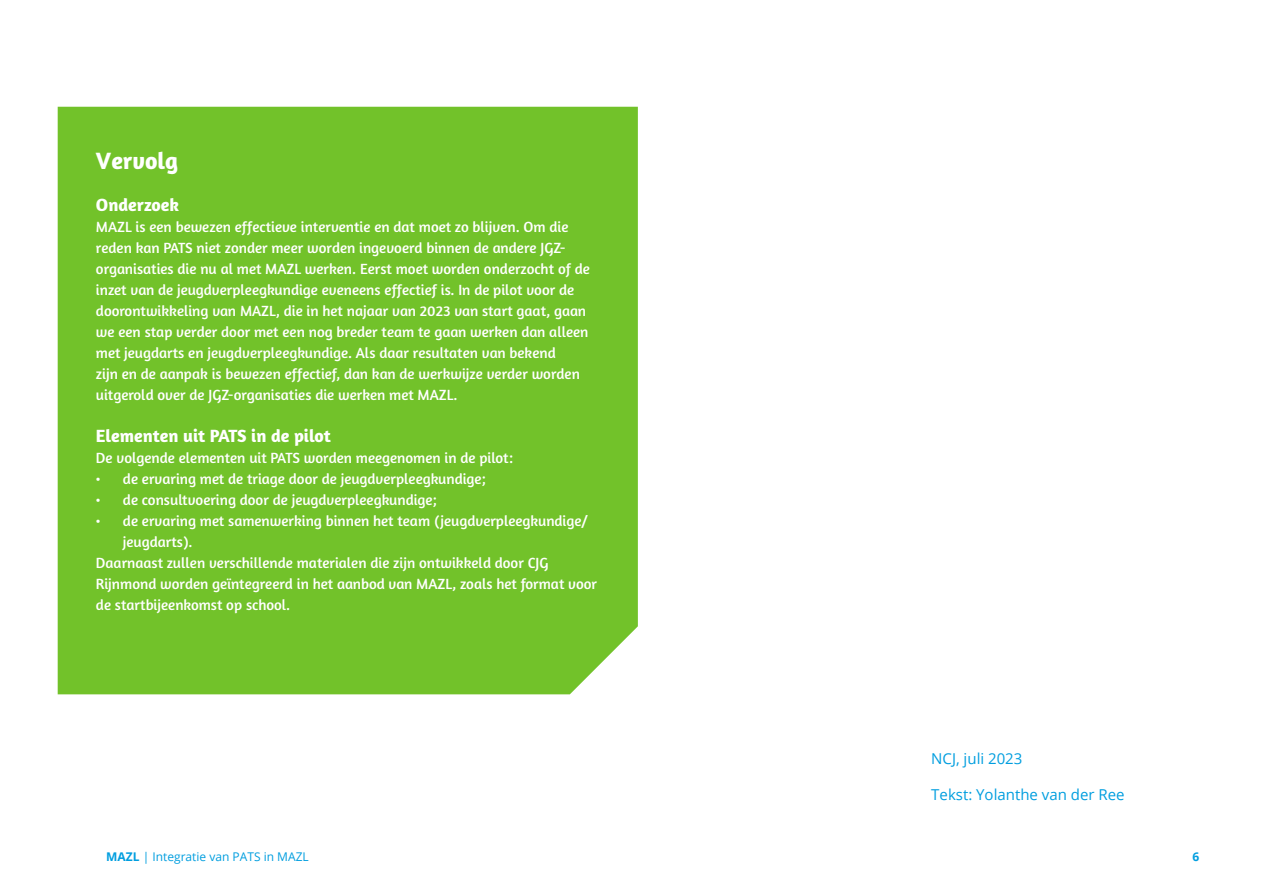
<style>
.page{position:relative;width:1263px;height:893px;background:#fff}
.page>*{position:absolute;margin:0;border:0;box-sizing:border-box;transform-origin:0 0}
.t1{font:700 24px "Amaranth";color:#fff}
.t2{font:700 18px "Amaranth";color:#fff}
.t3{font:15px/21px "Amaranth";color:#fff}
.t4{font:15px "Open Sans";color:#009edf}
.t5{font:12px "Open Sans";color:#009edf}
.t6{font:700 12px "Open Sans";color:#009edf}
.s1{font-weight:700}
</style>
<div class="page">
<div style="left:58px;top:107px;width:580px;height:587px;background:#72c22a"></div>
<h1 class="t1" style="left:96px;top:146px;width:84px">Vervolg</h1>
<p class="t2" style="left:96px;top:194px;width:85px">Onderzoek</p>
<p class="t3" style="left:96px;top:217px;width:495px">MAZL is een bewezen effectieve interventie en dat moet zo blijven. Om die reden kan PATS niet zonder meer worden ingevoerd binnen de andere JGZ&shy;organisaties die nu al met MAZL werken. Eerst moet worden onderzocht of de inzet van de jeugdverpleegkundige eveneens effectief is. In de pilot voor de doorontwikkeling van MAZL, die in het najaar van 2023 van start gaat, gaan we een stap verder door met een nog breder team te gaan werken dan alleen met jeugdarts en jeugdverpleegkundige. Als daar resultaten van bekend<br>zijn en de aanpak is bewezen effectief, dan kan de werkwijze verder worden uitgerold over de JGZ-organisaties die werken met MAZL.</p>
<p class="t2" style="left:96px;top:425px;width:236px">Elementen uit PATS in de pilot</p>
<p class="t3" style="left:96px;top:448px;width:419px">De volgende elementen uit PATS worden meegenomen in de pilot:</p>
<p class="t3" style="left:96px;top:469px;width:391px">• de ervaring met de triage door de jeugdverpleegkundige;</p>
<p class="t3" style="left:96px;top:490px;width:342px">• de consultvoering door de jeugdverpleegkundige;</p>
<p class="t3" style="left:96px;top:511px;width:493px">• de ervaring met samenwerking binnen het team (jeugdverpleegkundige/</p>
<p class="t3" style="left:123px;top:532px;width:71px">jeugdarts).</p>
<p class="t3" style="left:96px;top:553px;width:454px">Daarnaast zullen verschillende materialen die zijn ontwikkeld door CJG</p>
<p class="t3" style="left:96px;top:574px;width:503px">Rijnmond worden geïntegreerd in het aanbod van MAZL, zoals het format voor</p>
<p class="t3" style="left:96px;top:595px;width:196px">de startbijeenkomst op school.</p>
<p class="t4" style="left:931px;top:748px;width:93px">NCJ, juli 2023</p>
<p class="t4" style="left:931px;top:784px;width:195px">Tekst: Yolanthe van der Ree</p>
<p class="t5" style="left:106px;top:849px;width:204px"><span class="s1">MAZL</span> | Integratie van PATS in MAZL</p>
<p class="t6" style="left:1192px;top:848px;width:8px">6</p>
</div>
